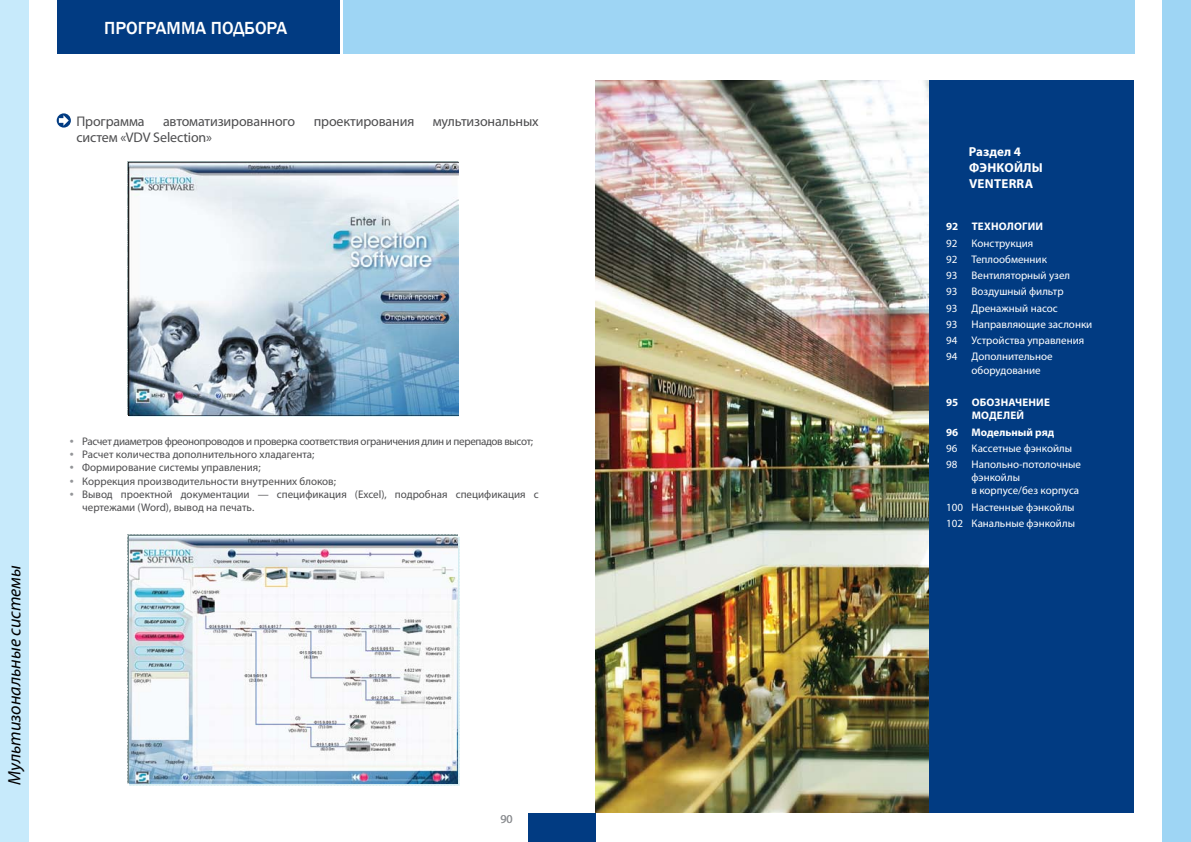
<style>
.page{position:relative;width:1191px;height:842px;background:#fff}
.page>*{position:absolute;margin:0;border:0;box-sizing:border-box;transform-origin:0 0}
.t1{font:italic 18px "Myriad Pro";color:#000}
.t2{font:500 18px "Franklin Gothic";color:#fff}
.t3{font:14px "Myriad Pro";letter-spacing:-.01em;color:#4d4d4f}
.t4{font:700 13px/16px "Myriad Pro";letter-spacing:.02em;color:#fff}
.t5{font:12px "Myriad Pro";color:#939598}
.t6{font:11px/13.2px "Myriad Pro";color:#fff}
.t7{font:11px/13.2px "Myriad Pro";color:#4d4d4f}
.t8{font:11px "Myriad Pro";letter-spacing:-.03em;color:#4d4d4f}
.t9{font:700 11px/13.2px "Myriad Pro";letter-spacing:.02em;color:#fff;text-align:center}
.s1{font-family:"Franklin Gothic";font-weight:500;color:#939598}
</style>
<div class="page">
<div style="left:0;top:0;width:28px;height:842px;background:#c7eafb"></div>
<div style="left:1162px;top:0;width:29px;height:842px;background:#9ed5f4"></div>
<div style="left:528px;top:813px;width:67px;height:29px;background:#013b82"></div>
<div style="left:343px;top:0;width:791px;height:54px;background:#9ed5f4"></div>
<img style="left:595px;top:80px;width:334px;height:733px">
<div style="left:929px;top:80px;width:205px;height:733px;background:#013b82"></div>
<svg style="left:57px;top:113px;width:14px;height:15px"></svg>
<svg style="left:59px;top:115px;width:10px;height:11px"></svg>
<img style="left:128px;top:162px;width:330px;height:254px">
<img style="left:129px;top:536px;width:329px;height:248px">
<div style="left:57px;top:0;width:282px;height:54px;background:#013b82"></div>
<h1 class="t2" style="left:104px;top:17px;width:185px">программа подбора</h1>
<p class="t3" style="left:76px;top:112px;width:70px">Программа</p>
<p class="t3" style="left:163px;top:112px;width:134px">автоматизированного</p>
<p class="t3" style="left:314px;top:112px;width:102px">проектирования</p>
<p class="t3" style="left:433px;top:112px;width:107px">мультизональных</p>
<p class="t3" style="left:76px;top:129px;width:137px">систем «VDV Selection»</p>
<h1 class="t1" style="left:3px;top:785px;width:222px;rotate:-90deg">Мультизональные системы</h1>
<p class="t8" style="left:68px;top:435px;width:467px"><span class="s1">•</span> Расчет диаметров фреонопроводов и проверка соответствия ограничения длин и перепадов высот;</p>
<p class="t7" style="left:68px;top:448px;width:248px"><span class="s1">•</span> Расчет количества дополнительного хладагента;</p>
<p class="t7" style="left:68px;top:461px;width:194px"><span class="s1">•</span> Формирование системы управления;</p>
<p class="t7" style="left:68px;top:474px;width:269px"><span class="s1">•</span> Коррекция производительности внутренних блоков;</p>
<p class="t7" style="left:82px;top:487px;width:458px;text-indent:-14px"><span class="s1">•</span> Вывод проектной документации — спецификация (Excel), подробная спецификация с чертежами (Word), вывод на печать.</p>
<p class="t5" style="left:500px;top:811px;width:14px">90</p>
<p class="t4" style="left:969px;top:143px;width:76px">Раздел 4 фэнкойлы<br>VENTERRA</p>
<p class="t9" style="left:946px;top:220px;width:99px">92 Технологии</p>
<p class="t6" style="left:946px;top:236px;width:13px">92</p>
<p class="t6" style="left:971px;top:236px;width:63px">Конструкция</p>
<p class="t6" style="left:946px;top:252px;width:13px">92</p>
<p class="t6" style="left:971px;top:252px;width:77px">Теплообменник</p>
<p class="t6" style="left:946px;top:269px;width:13px">93</p>
<p class="t6" style="left:971px;top:269px;width:100px">Вентиляторный узел</p>
<p class="t6" style="left:946px;top:285px;width:13px">93</p>
<p class="t6" style="left:971px;top:285px;width:93px">Воздушный фильтр</p>
<p class="t6" style="left:946px;top:301px;width:13px">93</p>
<p class="t6" style="left:971px;top:301px;width:88px">Дренажный насос</p>
<p class="t6" style="left:946px;top:317px;width:13px">93</p>
<p class="t6" style="left:971px;top:317px;width:122px">Направляющие заслонки</p>
<p class="t6" style="left:946px;top:334px;width:13px">94</p>
<p class="t6" style="left:971px;top:334px;width:114px">Устройства управления</p>
<p class="t6" style="left:946px;top:350px;width:13px">94</p>
<p class="t6" style="left:971px;top:350px;width:83px">Дополнительное оборудование</p>
<p class="t9" style="left:946px;top:395px;width:105px">95 Обозначение<br>Моделей</p>
<p class="t9" style="left:946px;top:425px;width:110px">96 Модельный ряд</p>
<p class="t6" style="left:946px;top:441px;width:13px">96</p>
<p class="t6" style="left:971px;top:441px;width:102px">Кассетные фэнкойлы</p>
<p class="t6" style="left:946px;top:457px;width:13px">98</p>
<p class="t6" style="left:971px;top:457px;width:111px">Напольно-потолочные фэнкойлы<br>в корпусе/без корпуса</p>
<p class="t6" style="left:946px;top:499px;width:130px;line-height:16.2px">100 Настенные фэнкойлы<br>102 Канальные фэнкойлы</p>
</div>
